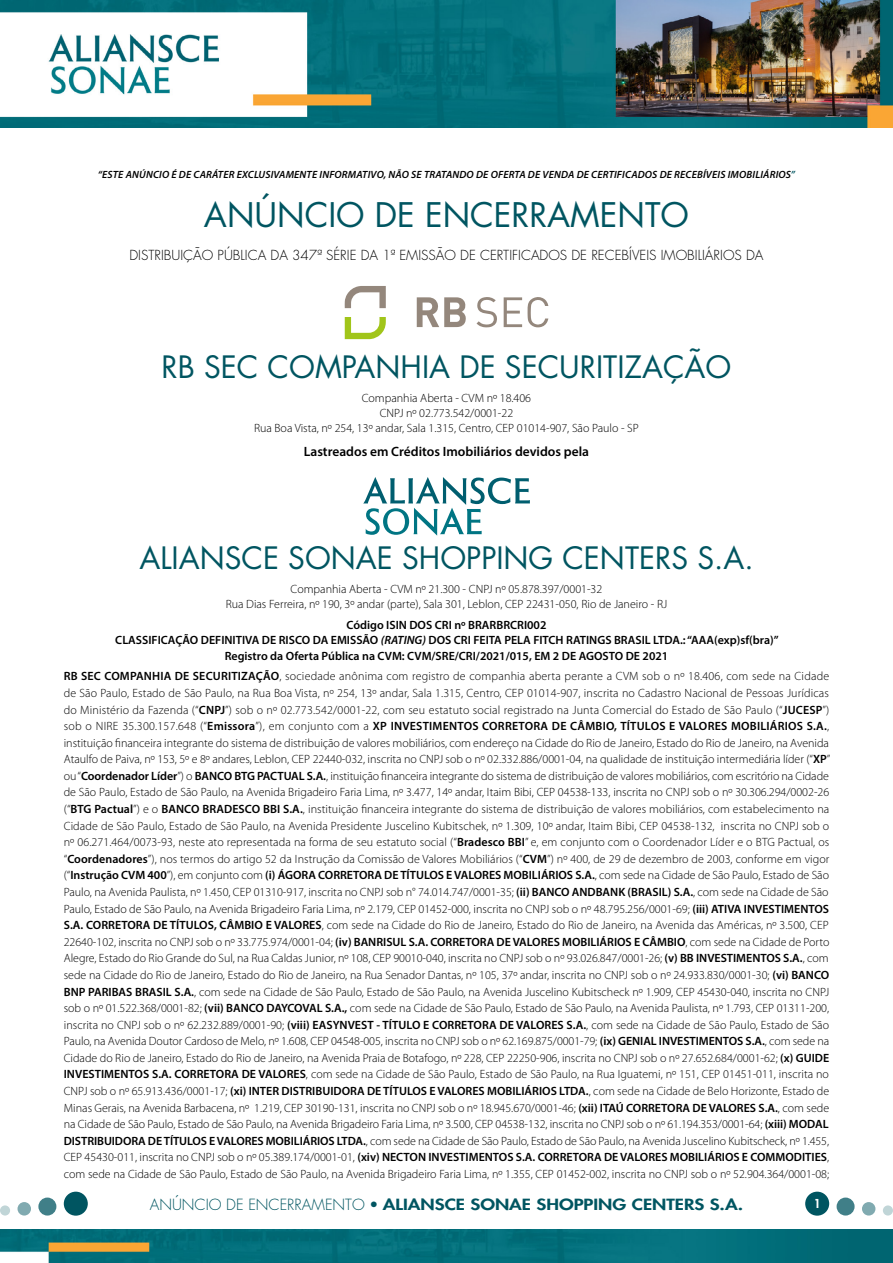
<style>
.page{position:relative;width:893px;height:1263px;background:#fff}
.page>*{position:absolute;margin:0;border:0;box-sizing:border-box;transform-origin:0 0}
.t1{font:33px "Futura";color:#005561}
.t2{font:30px "Futura";color:#005561}
.t3{font:800 15px "Futura";color:#005561;scale:1.25 1}
.t4{font:300 13.5px "Futura";color:#000}
.t5{font:600 13.5px "Myriad Pro";color:#000}
.t6{font:300 12px/16.6px "Myriad Pro";color:#000;text-align:center}
.t7{font:600 12px/15.1px "Myriad Pro";color:#000;text-align:center}
.t8{font:800 12px "Futura";color:#fff}
.t9{font:italic 600 10.5px "Myriad Pro";letter-spacing:.015em;color:#000}
.s1{color:#005561}
.s2{font-style:italic}
.s3{font-weight:600}
.s4{font-weight:300}
.s5{font-weight:400}
</style>
<div class="page">
<div style="left:805px;top:1192px;width:24px;height:24px;background:#005561;border-radius:50%"></div>
<svg style="left:837px;top:1197px;width:18px;height:18px"></svg>
<div style="left:862px;top:1202px;width:13px;height:13px;background:#80aab0;border-radius:50%"></div>
<div style="left:883px;top:1205px;width:10px;height:10px;background:#c0d5d7;border-radius:50%"></div>
<div style="left:64px;top:1192px;width:24px;height:24px;background:#005561;border-radius:50%"></div>
<svg style="left:38px;top:1197px;width:18px;height:18px"></svg>
<div style="left:18px;top:1202px;width:13px;height:13px;background:#80aab0;border-radius:50%"></div>
<div style="left:0;top:1205px;width:10px;height:10px;background:#c0d5d7;border-radius:50%"></div>
<img style="left:0;top:0;width:893px;height:127px">
<img style="left:0;top:1229px;width:893px;height:34px">
<svg style="left:345px;top:286px;width:41px;height:22px"></svg>
<svg style="left:345px;top:317px;width:41px;height:22px"></svg>
<svg style="left:528px;top:297px;width:20px;height:31px"></svg>
<svg style="left:417px;top:297px;width:49px;height:30px"></svg>
<svg style="left:504px;top:297px;width:18px;height:30px"></svg>
<svg style="left:476px;top:297px;width:21px;height:30px"></svg>
<svg style="left:363px;top:477px;width:167px;height:59px"></svg>
<p class="t9" style="left:98px;top:168px;width:699px">“ESTE ANÚNCIO É DE CARÁTER EXCLUSIVAMENTE INFORMATIVO, NÃO SE TRATANDO DE OFERTA DE VENDA DE CERTIFICADOS DE RECEBÍVEIS IMOBILIÁRIOS<span class="s1">”</span></p>
<h1 class="t1" style="left:204px;top:192px;width:486px">ANÚNCIO DE ENCERRAMENTO</h1>
<p class="t4" style="left:129px;top:247px;width:636px">DISTRIBUIÇÃO PÚBLICA DA 347ª SÉRIE DA 1ª EMISSÃO DE CERTIFICADOS DE RECEBÍVEIS IMOBILIÁRIOS DA</p>
<h2 class="t2" style="left:162px;top:346px;width:571px">RB SEC COMPANHIA DE SECURITIZAÇÃO</h2>
<p class="t6" style="left:254px;top:390px;width:386px;line-height:15.1px">Companhia Aberta - CVM nº 18.406<br>CNPJ nº 02.773.542/0001-22<br>Rua Boa Vista, nº 254, 13º andar, Sala 1.315, Centro, CEP 01014-907, São Paulo - SP</p>
<p class="t5" style="left:304px;top:443px;width:287px">Lastreados em Créditos Imobiliários devidos pela</p>
<h2 class="t2" style="left:139px;top:537px;width:616px">ALIANSCE SONAE SHOPPING CENTERS S.A.</h2>
<p class="t6" style="left:226px;top:581px;width:443px;line-height:15.1px">Companhia Aberta - CVM nº 21.300 - CNPJ nº 05.878.397/0001-32<br>Rua Dias Ferreira, nº 190, 3º andar (parte), Sala 301, Leblon, CEP 22431-050, Rio de Janeiro - RJ</p>
<p class="t7" style="left:115px;top:617px;width:665px">Código ISIN DOS CRI nº BRARBRCRI002<br>CLASSIFICAÇÃO DEFINITIVA DE RISCO DA EMISSÃO <span class="s2">(RATING)</span> DOS CRI FEITA PELA FITCH RATINGS BRASIL LTDA.: “AAA(exp)sf(bra)”<br>Registro da Oferta Pública na CVM: CVM/SRE/CRI/2021/015, EM 2 DE AGOSTO DE 2021</p>
<p class="t6" style="left:64px;top:668px;width:768px;text-align:left"><span class="s3">RB SEC COMPANHIA DE SECURITIZAÇÃO</span>, sociedade anônima com registro de companhia aberta perante a CVM sob o nº 18.406, com sede na Cidade de São Paulo, Estado de São Paulo, na Rua Boa Vista, nº 254, 13º andar, Sala 1.315, Centro, CEP 01014-907, inscrita no Cadastro Nacional de Pessoas Jurídicas do Ministério da Fazenda (“<span class="s3">CNPJ</span>”) sob o nº 02.773.542/0001-22, com seu estatuto social registrado na Junta Comercial do Estado de São Paulo (“<span class="s3">JUCESP</span>”) sob o NIRE 35.300.157.648 (“<span class="s3">Emissora</span>”), em conjunto com a <span class="s3">XP INVESTIMENTOS CORRETORA DE CÂMBIO, TÍTULOS E VALORES MOBILIÁRIOS S.A.</span>, instituição financeira integrante do sistema de distribuição de valores mobiliários, com endereço na Cidade do Rio de Janeiro, Estado do Rio de Janeiro, na Avenida Ataulfo de Paiva, nº 153, 5º e 8º andares, Leblon, CEP 22440-032, inscrita no CNPJ sob o nº 02.332.886/0001-04, na qualidade de instituição intermediária líder (“<span class="s3">XP</span>” ou “<span class="s3">Coordenador Líder</span>”) o <span class="s3">BANCO BTG PACTUAL S.A.</span>, instituição financeira integrante do sistema de distribuição de valores mobiliários, com escritório na Cidade de São Paulo, Estado de São Paulo, na Avenida Brigadeiro Faria Lima, nº 3.477, 14º andar, Itaim Bibi, CEP 04538-133, inscrita no CNPJ sob o nº 30.306.294/0002-26 (“<span class="s3">BTG Pactual</span>”) e o <span class="s3">BANCO BRADESCO BBI S.A.</span>, instituição financeira integrante do sistema de distribuição de valores mobiliários, com estabelecimento na Cidade de São Paulo, Estado de São Paulo, na Avenida Presidente Juscelino Kubitschek, nº 1.309, 10º andar, Itaim Bibi, CEP 04538-132, inscrita no CNPJ sob o nº 06.271.464/0073-93, neste ato representada na forma de seu estatuto social (“<span class="s3">Bradesco BBI</span>” e, em conjunto com o Coordenador Líder e o BTG Pactual, os “<span class="s3">Coordenadores</span>”), nos termos do artigo 52 da Instrução da Comissão de Valores Mobiliários (“<span class="s3">CVM</span>”) nº 400, de 29 de dezembro de 2003, conforme em vigor (“<span class="s3">Instrução CVM 400</span>”), em conjunto com <span class="s3">(i) ÁGORA CORRETORA DE TÍTULOS E VALORES MOBILIÁRIOS S.A.</span>, com sede na Cidade de São Paulo, Estado de São Paulo, na Avenida Paulista, nº 1.450, CEP 01310-917, inscrita no CNPJ sob n° 74.014.747/0001-35; <span class="s3">(ii) BANCO ANDBANK (BRASIL) S.A.</span>, com sede na Cidade de São Paulo, Estado de São Paulo, na Avenida Brigadeiro Faria Lima, nº 2.179, CEP 01452-000, inscrita no CNPJ sob o nº 48.795.256/0001-69; <span class="s3">(iii) ATIVA INVESTIMENTOS S.A. CORRETORA DE TÍTULOS, CÂMBIO E VALORES</span>, com sede na Cidade do Rio de Janeiro, Estado do Rio de Janeiro, na Avenida das Américas, nº 3.500, CEP 22640-102, inscrita no CNPJ sob o nº 33.775.974/0001-04; <span class="s3">(iv) BANRISUL S.A. CORRETORA DE VALORES MOBILIÁRIOS E CÂMBIO</span>, com sede na Cidade de Porto Alegre, Estado do Rio Grande do Sul, na Rua Caldas Junior, nº 108, CEP 90010-040, inscrita no CNPJ sob o nº 93.026.847/0001-26; <span class="s3">(v) BB INVESTIMENTOS S.A.</span>, com sede na Cidade do Rio de Janeiro, Estado do Rio de Janeiro, na Rua Senador Dantas, nº 105, 37º andar, inscrita no CNPJ sob o nº 24.933.830/0001-30; <span class="s3">(vi) BANCO BNP PARIBAS BRASIL S.A.</span>, com sede na Cidade de São Paulo, Estado de São Paulo, na Avenida Juscelino Kubitscheck nº 1.909, CEP 45430-040, inscrita no CNPJ sob o nº 01.522.368/0001-82; <span class="s3">(vii) BANCO DAYCOVAL S.A.,</span> com sede na Cidade de São Paulo, Estado de São Paulo, na Avenida Paulista, nº 1.793, CEP 01311-200, inscrita no CNPJ sob o nº 62.232.889/0001-90; <span class="s3">(viii) EASYNVEST - TÍTULO E CORRETORA DE VALORES S.A.</span>, com sede na Cidade de São Paulo, Estado de São Paulo, na Avenida Doutor Cardoso de Melo, nº 1.608, CEP 04548-005, inscrita no CNPJ sob o nº 62.169.875/0001-79; <span class="s3">(ix) GENIAL INVESTIMENTOS S.A.</span>, com sede na Cidade do Rio de Janeiro, Estado do Rio de Janeiro, na Avenida Praia de Botafogo, nº 228, CEP 22250-906, inscrita no CNPJ sob o nº 27.652.684/0001-62; <span class="s3">(x) GUIDE INVESTIMENTOS S.A. CORRETORA DE VALORES</span>, com sede na Cidade de São Paulo, Estado de São Paulo, na Rua Iguatemi, nº 151, CEP 01451-011, inscrita no CNPJ sob o nº 65.913.436/0001-17; <span class="s3">(xi) INTER DISTRIBUIDORA DE TÍTULOS E VALORES MOBILIÁRIOS LTDA.</span>, com sede na Cidade de Belo Horizonte, Estado de Minas Gerais, na Avenida Barbacena, nº 1.219, CEP 30190-131, inscrita no CNPJ sob o nº 18.945.670/0001-46; <span class="s3">(xii) ITAÚ CORRETORA DE VALORES S.A.</span>, com sede na Cidade de São Paulo, Estado de São Paulo, na Avenida Brigadeiro Faria Lima, nº 3.500, CEP 04538-132, inscrita no CNPJ sob o nº 61.194.353/0001-64; <span class="s3">(xiii) MODAL DISTRIBUIDORA DE TÍTULOS E VALORES MOBILIÁRIOS LTDA.</span>, com sede na Cidade de São Paulo, Estado de São Paulo, na Avenida Juscelino Kubitscheck, nº 1.455, CEP 45430-011, inscrita no CNPJ sob o nº 05.389.174/0001-01, <span class="s3">(xiv) NECTON INVESTIMENTOS S.A. CORRETORA DE VALORES MOBILIÁRIOS E COMMODITIES</span>, com sede na Cidade de São Paulo, Estado de São Paulo, na Avenida Brigadeiro Faria Lima, nº 1.355, CEP 01452-002, inscrita no CNPJ sob o nº 52.904.364/0001-08;</p>
<p class="t3" style="left:150px;top:1194px;width:476px"><span class="s4">ANÚNCIO DE ENCERRAMENTO</span> <span class="s5">•</span> ALIANSCE SONAE SHOPPING CENTERS S.A.</p>
<p class="t8" style="left:814px;top:1196px;width:8px">1</p>
</div>
